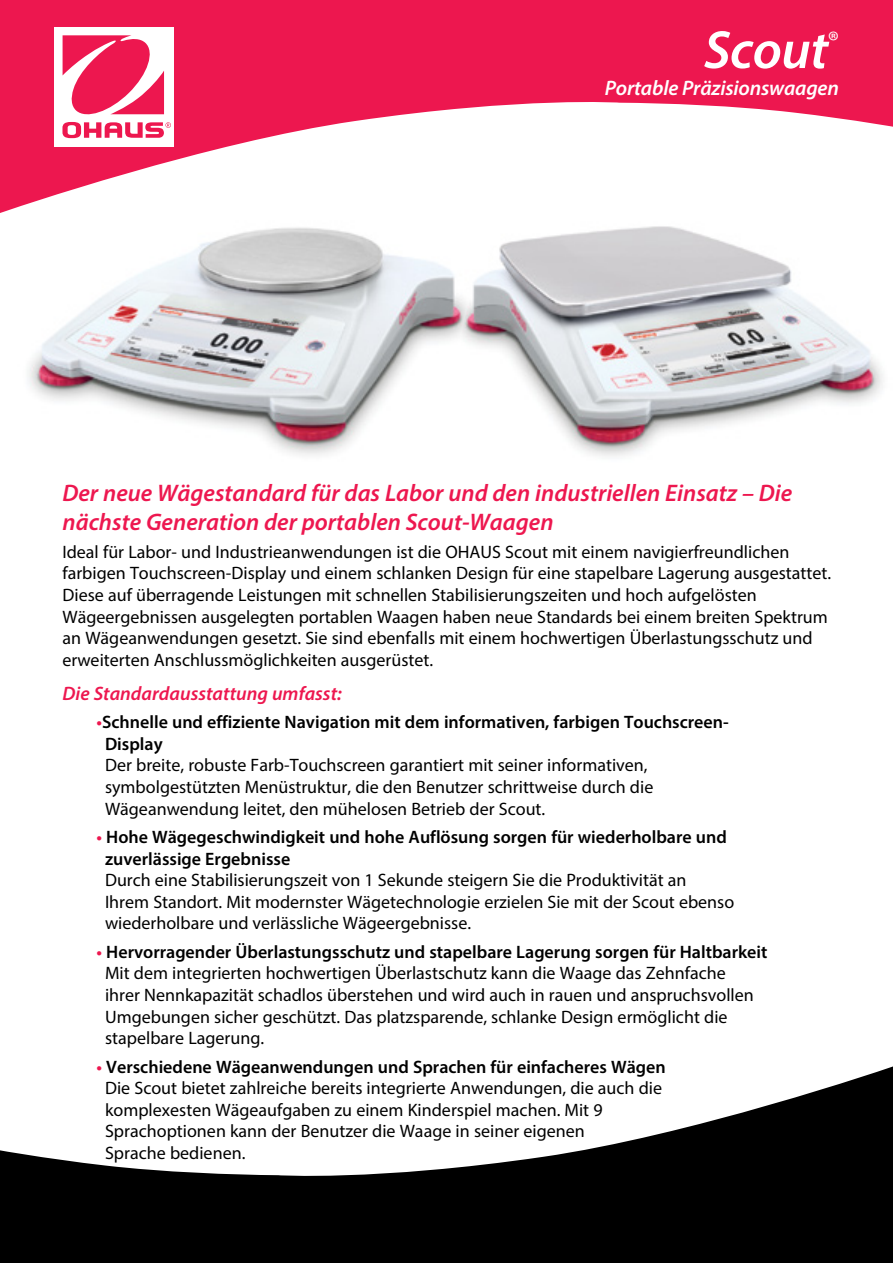
<style>
.page{position:relative;width:893px;height:1263px;background:#fff}
.page>*{position:absolute;margin:0;border:0;box-sizing:border-box;transform-origin:0 0}
.t1{font:italic 600 54px "Myriad Pro";letter-spacing:-.01em;color:#fff}
.t2{font:italic 600 24px/28.8px "Myriad Pro";color:#ed174f}
.t3{font:italic 600 21px "Myriad Pro";letter-spacing:-.01em;color:#fff}
.t4{font:italic 600 19.5px "Myriad Pro";color:#ed174f}
.t5{font:18px/21.6px "Myriad Pro";color:#000}
.t6{font:600 18px/21.6px "Myriad Pro";color:#000}
.s1{color:#ed174f}
.s2{font-weight:600;color:#ed174f}
.s3{font-weight:600}
</style>
<div class="page">
<svg style="left:0;top:0;width:893px;height:213px;fill:#ed174f"></svg>
<div style="left:54px;top:27px;width:120px;height:119px;background:#fff"></div>
<svg style="left:62px;top:35px;width:109px;height:103px"></svg>
<svg style="left:0;top:1066px;width:893px;height:197px;fill:#000"></svg>
<img style="left:7px;top:186px;width:434px;height:269px">
<img style="left:441px;top:174px;width:452px;height:282px">
<h1 class="t1" style="left:704px;top:16px;width:137px">Scout<sup>®</sup></h1>
<p class="t3" style="left:605px;top:75px;width:236px">Portable Präzisionswaagen</p>
<h2 class="t2" style="left:63px;top:478px;width:731px">Der neue Wägestandard für das Labor und den industriellen Einsatz – Die nächste Generation der portablen Scout-Waagen</h2>
<p class="t5" style="left:63px;top:541px;width:770px">Ideal für Labor- und Industrieanwendungen ist die OHAUS Scout mit einem navigierfreundlichen farbigen Touchscreen-Display und einem schlanken Design für eine stapelbare Lagerung ausgestattet.<br>Diese auf überragende Leistungen mit schnellen Stabilisierungszeiten und hoch aufgelösten Wägeergebnissen ausgelegten portablen Waagen haben neue Standards bei einem breiten Spektrum an Wägeanwendungen gesetzt. Sie sind ebenfalls mit einem hochwertigen Überlastungsschutz und erweiterten Anschlussmöglichkeiten ausgerüstet.</p>
<p class="t4" style="left:63px;top:681px;width:281px">Die Standardausstattung umfasst:</p>
<p class="t6" style="left:105px;top:711px;width:625px;text-indent:-8px"><span class="s1">•</span>Schnelle und effiziente Navigation mit dem informativen, farbigen Touchscreen-<br>Display</p>
<p class="t5" style="left:105px;top:754px;width:550px">Der breite, robuste Farb-Touchscreen garantiert mit seiner informativen, symbolgestützten Menüstruktur, die den Benutzer schrittweise durch die<br>Wägeanwendung leitet, den mühelosen Betrieb der Scout.</p>
<p class="t6" style="left:105px;top:826px;width:623px;text-indent:-9px"><span class="s1">•</span> Hohe Wägegeschwindigkeit und hohe Auflösung sorgen für wiederholbare und zuverlässige Ergebnisse</p>
<p class="t5" style="left:105px;top:869px;width:631px">Durch eine Stabilisierungszeit von 1 Sekunde steigern Sie die Produktivität an<br>Ihrem Standort. Mit modernster Wägetechnologie erzielen Sie mit der Scout ebenso wiederholbare und verlässliche Wägeergebnisse.</p>
<p class="t5" style="left:105px;top:941px;width:664px;text-indent:-9px"><span class="s2">•</span> <span class="s3">Hervorragender Überlastungsschutz und stapelbare Lagerung sorgen für Haltbarkeit </span>Mit dem integrierten hochwertigen Überlastschutz kann die Waage das Zehnfache<br>ihrer Nennkapazität schadlos überstehen und wird auch in rauen und anspruchsvollen Umgebungen sicher geschützt. Das platzsparende, schlanke Design ermöglicht die stapelbare Lagerung.</p>
<p class="t5" style="left:105px;top:1055px;width:562px;text-indent:-9px"><span class="s2">•</span> <span class="s3">Verschiedene Wägeanwendungen und Sprachen für einfacheres Wägen </span>Die Scout bietet zahlreiche bereits integrierte Anwendungen, die auch die komplexesten Wägeaufgaben zu einem Kinderspiel machen. Mit 9<br>Sprachoptionen kann der Benutzer die Waage in seiner eigenen<br>Sprache bedienen.</p>
</div>
